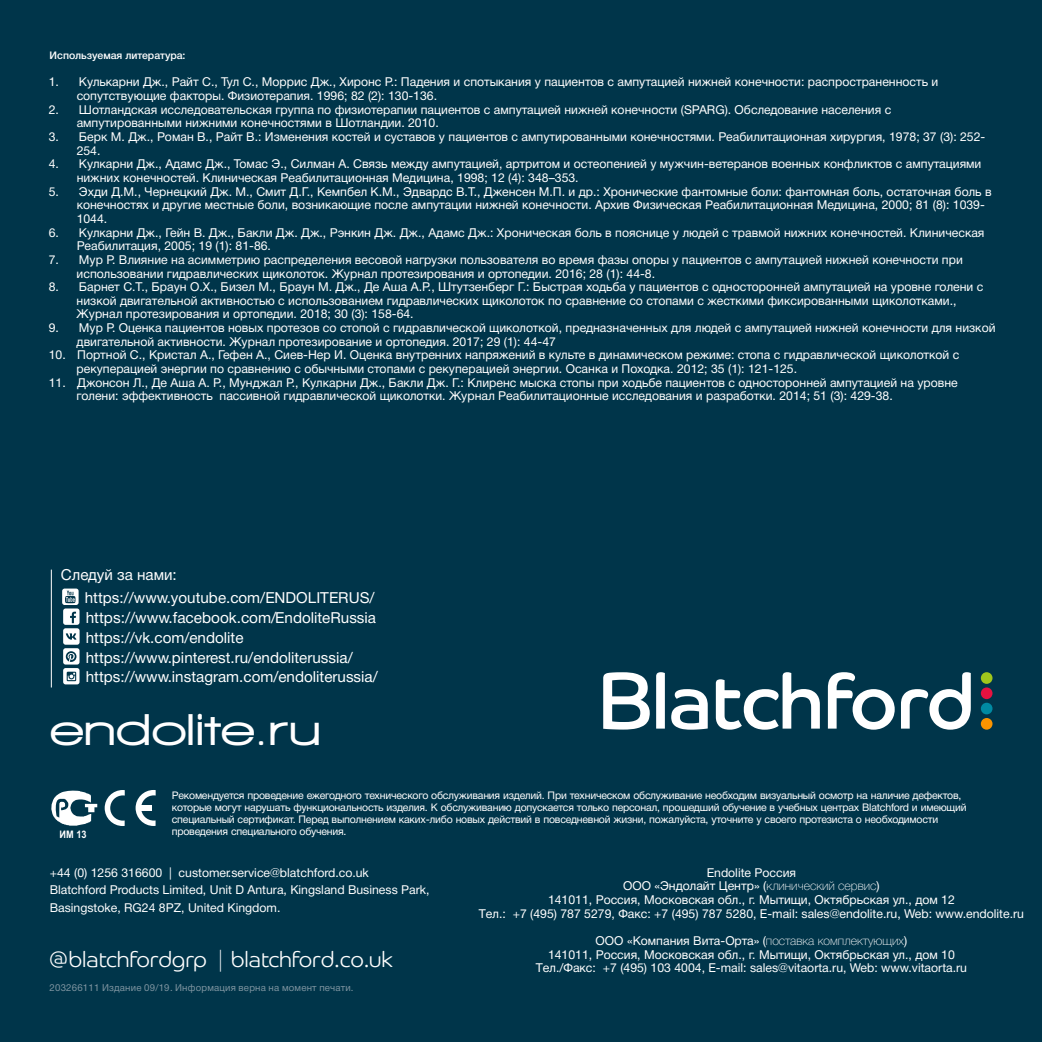
<style>
.page{position:relative;width:1042px;height:1042px;background:#fff}
.page>*{position:absolute;margin:0;border:0;box-sizing:border-box;transform-origin:0 0}
.t1{font:900 45.5px "Walkway Expand";letter-spacing:.015em;color:#fff}
.t2{font:300 21.88px "Co Headline Corp";color:#fff}
.t3{font:15.4px "Helvetica Neue Cyr";color:#fff}
.t4{font:15.22px/19.8px "Helvetica Neue Cyr";color:#fff}
.t5{font:12.25px/13.7px "Helvetica Neue Cyr";color:#fff}
.t6{font:10.5px/11.7px "Helvetica Neue Cyr";letter-spacing:-.02em;color:#fff}
.t7{font:500 10.5px "Helvetica Neue Cyr";color:#fff}
.t8{font:700 10.33px "Arial";color:#fff;scale:.89 1}
.t9{font:9.62px "Helvetica Neue Cyr";letter-spacing:.02em;color:#7e94a0}
.s1{font-size:15.22px}
.s2{font-family:"Helvetica Neue Cyr";font-weight:100}
.s3{font-weight:100}
</style>
<div class="page">
<div style="left:0;top:0;width:1041px;height:1041px;background:#00354a"></div>
<svg style="left:656px;top:672px;width:8px;height:56px"></svg>
<svg style="left:671px;top:689px;width:36px;height:40px"></svg>
<svg style="left:715px;top:672px;width:104px;height:57px"></svg>
<svg style="left:827px;top:672px;width:67px;height:57px"></svg>
<svg style="left:901px;top:672px;width:69px;height:57px"></svg>
<svg style="left:603px;top:672px;width:46px;height:57px"></svg>
<div style="left:980px;top:672px;width:12px;height:11px;background:#a0c61c;border-radius:50%"></div>
<div style="left:980px;top:687px;width:12px;height:12px;background:#e61240;border-radius:50%"></div>
<div style="left:980px;top:702px;width:12px;height:12px;background:#008aa2;border-radius:50%"></div>
<svg style="left:980px;top:717px;width:12px;height:12px"></svg>
<svg style="left:105px;top:790px;width:20px;height:35px"></svg>
<svg style="left:135px;top:790px;width:21px;height:35px"></svg>
<div style="left:138px;top:805px;width:14px;height:5px;background:#fff"></div>
<svg style="left:51px;top:790px;width:46px;height:35px"></svg>
<hr style="left:51px;top:569px;width:1px;height:118px;background:#fff">
<svg style="left:62px;top:588px;width:17px;height:17px"></svg>
<svg style="left:65px;top:590px;width:10px;height:13px"></svg>
<div style="left:63px;top:628px;width:17px;height:16px;background:#fff;border-radius:2px"></div>
<div style="left:63px;top:608px;width:16px;height:16px;background:#fff;border-radius:2px"></div>
<div style="left:63px;top:648px;width:16px;height:16px;background:#fff;border-radius:2px"></div>
<svg style="left:63px;top:668px;width:16px;height:16px"></svg>
<svg style="left:70px;top:611px;width:6px;height:12px"></svg>
<svg style="left:67px;top:671px;width:9px;height:10px"></svg>
<svg style="left:66px;top:651px;width:10px;height:10px"></svg>
<svg style="left:66px;top:633px;width:10px;height:6px"></svg>
<p class="t7" style="left:50px;top:52px;width:137px">Используемая литература:</p>
<p class="t5" style="left:77px;top:76px;width:863px;text-indent:-28px">1. Кулькарни Дж., Райт С., Тул С., Моррис Дж., Хиронс Р.: Падения и спотыкания у пациентов с ампутацией нижней конечности: распространенность и сопутствующие факторы. Физиотерапия. 1996; 82 (2): 130-136.</p>
<p class="t5" style="left:77px;top:104px;width:816px;text-indent:-28px">2. Шотландская исследовательская группа по физиотерапии пациентов с ампутацией нижней конечности (SPARG). Обследование населения с ампутированными нижними конечностями в Шотландии. 2010.</p>
<p class="t5" style="left:77px;top:131px;width:910px;text-indent:-28px">3. Берк M. Дж., Роман В., Райт В.: Изменения костей и суставов у пациентов с ампутированными конечностями. Реабилитационная хирургия, 1978; 37 (3): 252-<br>254.</p>
<p class="t5" style="left:77px;top:158px;width:906px;text-indent:-28px">4. Кулкарни Дж., Адамс Дж., Томас Э., Силман А. Связь между ампутацией, артритом и остеопенией у мужчин-ветеранов военных конфликтов с ампутациями нижних конечностей. Клиническая Реабилитационная Медицина, 1998; 12 (4): 348–353.</p>
<p class="t5" style="left:77px;top:186px;width:916px;text-indent:-28px">5. Эхди Д.М., Чернецкий Дж. М., Смит Д.Г., Кемпбел К.М., Эдвардс В.Т., Дженсен М.П. и др.: Хронические фантомные боли: фантомная боль, остаточная боль в конечностях и другие местные боли, возникающие после ампутации нижней конечности. Архив Физическая Реабилитационная Медицина, 2000; 81 (8): 1039-<br>1044.</p>
<p class="t5" style="left:77px;top:226px;width:909px;text-indent:-28px">6. Кулкарни Дж., Гейн В. Дж., Бакли Дж. Дж., Рэнкин Дж. Дж., Адамс Дж.: Хроническая боль в пояснице у людей с травмой нижних конечностей. Клиническая<br>Реабилитация, 2005; 19 (1): 81-86.</p>
<p class="t5" style="left:77px;top:254px;width:887px;text-indent:-28px">7. Мур Р. Влияние на асимметрию распределения весовой нагрузки пользователя во время фазы опоры у пациентов с ампутацией нижней конечности при использовании гидравлических щиколоток. Журнал протезирования и ортопедии. 2016; 28 (1): 44-8.</p>
<p class="t5" style="left:77px;top:281px;width:908px;text-indent:-28px">8. Барнет С.Т., Браун О.Х., Бизел M., Браун М. Дж., Де Аша А.Р., Штутзенберг Г.: Быстрая ходьба у пациентов с односторонней ампутацией на уровне голени с низкой двигательной активностью с использованием гидравлических щиколоток по сравнение со стопами с жесткими фиксированными щиколотками.,<br>Журнал протезирования и ортопедии. 2018; 30 (3): 158-64.</p>
<p class="t5" style="left:77px;top:322px;width:920px;text-indent:-28px">9. Мур Р. Оценка пациентов новых протезов со стопой с гидравлической щиколоткой, предназначенных для людей с ампутацией нижней конечности для низкой двигательной активности. Журнал протезирование и ортопедия. 2017; 29 (1): 44-47</p>
<p class="t5" style="left:77px;top:349px;width:884px;text-indent:-28px">10. Портной С., Кристал А., Гефен А., Сиев-Нер И. Оценка внутренних напряжений в культе в динамическом режиме: стопа с гидравлической щиколоткой с рекуперацией энергии по сравнению с обычными стопами с рекуперацией энергии. Осанка и Походка. 2012; 35 (1): 121-125.</p>
<p class="t5" style="left:77px;top:376px;width:882px;text-indent:-28px">11. Джонсон Л., Де Аша А. Р., Мунджал Р., Кулкарни Дж., Бакли Дж. Г.: Клиренс мыска стопы при ходьбе пациентов с односторонней ампутацией на уровне голени: эффективность пассивной гидравлической щиколотки. Журнал Реабилитационные исследования и разработки. 2014; 51 (3): 429-38.</p>
<p class="t4" style="left:85px;top:565px;width:291px;line-height:22.6px;text-indent:-24px">Следуй за нами: https://www.youtube.com/ENDOLITERUS/</p>
<p class="t3" style="left:86px;top:611px;width:292px">https://www.facebook.com/<span class="s1">EndoliteRussia</span></p>
<p class="t4" style="left:86px;top:628px;width:293px">https://vk.com/endolite https://www.pinterest.ru/endoliterussia/ https://www.instagram.com/endoliterussia/</p>
<h1 class="t1" style="left:51px;top:705px;width:272px">endolite.ru</h1>
<p class="t8" style="left:60px;top:830px;width:32px">ИМ 13</p>
<p class="t6" style="left:172px;top:790px;width:796px">Рекомендуется проведение ежегодного технического обслуживания изделий. При техническом обслуживание необходим визуальный осмотр на наличие дефектов, которые могут нарушать функциональность изделия. К обслуживанию допускается только персонал, прошедший обучение в учебных центрах Blatchford и имеющий специальный сертификат. Перед выполнением каких-либо новых действий в повседневной жизни, пожалуйста, уточните у своего протезиста о необходимости проведения специального обучения.</p>
<p class="t5" style="left:50px;top:864px;width:381px;line-height:17.5px">+44 (0) 1256 316600 | customer.service@blatchford.co.uk<br>Blatchford Products Limited, Unit D Antura, Kingsland Business Park,<br>Basingstoke, RG24 8PZ, United Kingdom.</p>
<h2 class="t2" style="left:50px;top:951px;width:345px"><sup>@</sup>blatchfordgrp <span class="s2">|</span> blatchford.co.uk</h2>
<p class="t9" style="left:50px;top:984px;width:305px">203266111 Издание 09/19 . Информация верна на момент печати.</p>
<p class="t5" style="left:478px;top:866px;width:546px;text-align:center">Endolite Россия<br>ООО «Эндолайт Центр» (<span class="s3">клинический сервис</span>)<br>141011, Россия, Московская обл., г. Мытищи, Октябрьская ул., дом 12<br>Tел.: +7 (495) 787 5279, Факс: +7 (495) 787 5280, E-mail: sales@endolite.ru, Web: www.endolite.ru</p>
<p class="t5" style="left:535px;top:934px;width:432px;text-align:center">ООО «Компания Вита-Орта» (<span class="s3">поставка комплектующих</span>)<br>141011, Россия, Московская обл., г. Мытищи, Октябрьская ул., дом 10<br>Tел./Факс: +7 (495) 103 4004, E-mail: sales@vitaorta.ru, Web: www.vitaorta.ru</p>
</div>
